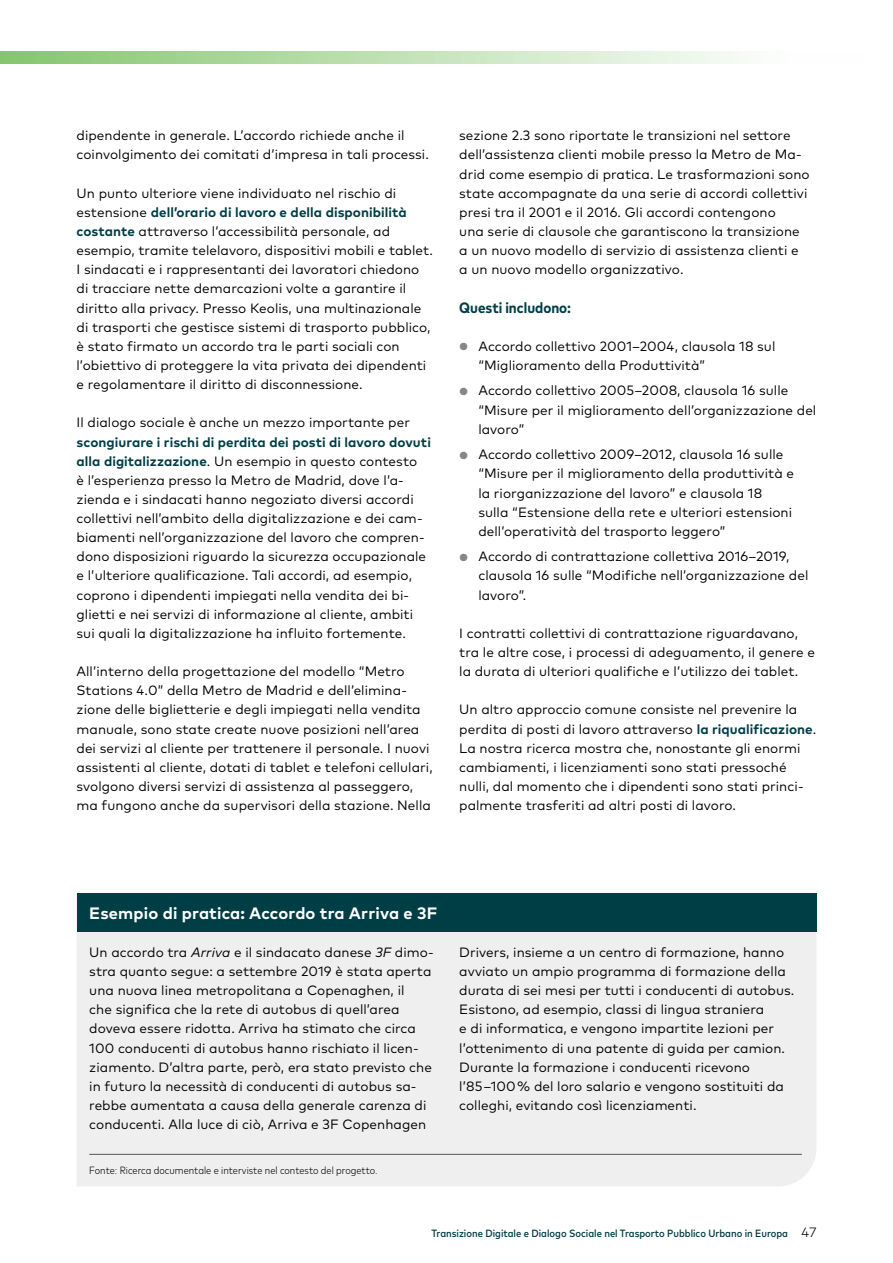
<style>
.page{position:relative;width:893px;height:1263px;background:#fff}
.page>*{position:absolute;margin:0;border:0;box-sizing:border-box;transform-origin:0 0}
.Subhead_Infobox_IT{font:700 16.5px "Mark Pro";letter-spacing:.01em;color:#fff}
.Subhead_02_IT{font:700 condensed 15px "Mark Pro";color:#003e46}
.Copy_IT{font:13.5px/19.2px "Mark Pro";letter-spacing:.005em;color:#000}
.t1{font:500 condensed 10.5px "Mark Pro";color:#003e46}
.Quelle_IT{font:300 condensed 10.5px "Mark Pro";color:#000}
.s1{font-weight:700;color:#003e46}
.s2{font-size:10.2px;color:#868686}
.s3{font-style:italic}
.s4{font-weight:300;font-stretch:normal;font-size:13.5px;color:#000}
</style>
<div class="page">
<svg style="left:0;top:51px;width:739px;height:13px;background:#bce0b0"></svg>
<div style="left:77px;top:931px;width:739px;height:255px;background:#efefef"></div>
<div style="left:77px;top:893px;width:739px;height:38px;background:#003e46"></div>
<hr style="left:89px;top:1154px;width:713px;height:1px;background:#555">
<p class="Copy_IT" style="left:77px;top:125px;width:354px">dipendente in generale. L’accordo richiede anche il coinvolgimento dei comitati d’impresa in tali processi.</p>
<p class="Copy_IT" style="left:77px;top:182px;width:358px">Un punto ulteriore viene individuato nel rischio di estensione <span class="s1">dell’orario di lavoro e della disponibilità costante</span> attraverso l’accessibilità personale, ad esempio, tramite telelavoro, dispositivi mobili e tablet.<br>I sindacati e i rappresentanti dei lavoratori chiedono di tracciare nette demarcazioni volte a garantire il diritto alla privacy. Presso Keolis, una multinazionale di trasporti che gestisce sistemi di trasporto pubblico, è stato firmato un accordo tra le parti sociali con l’obiettivo di proteggere la vita privata dei dipendenti e regolamentare il diritto di disconnessione.</p>
<p class="Copy_IT" style="left:77px;top:412px;width:356px">Il dialogo sociale è anche un mezzo importante per <span class="s1">scongiurare i rischi di perdita dei posti di lavoro dovuti alla digitalizzazione</span>. Un esempio in questo contesto<br>è l’esperienza presso la Metro de Madrid, dove l’a&shy;zienda e i sindacati hanno negoziato diversi accordi collettivi nell’ambito della digitalizzazione e dei cam&shy;biamenti nell’organizzazione del lavoro che compren&shy;dono disposizioni riguardo la sicurezza occupazionale e l’ulteriore qualificazione. Tali accordi, ad esempio, coprono i dipendenti impiegati nella vendita dei bi&shy;glietti e nei servizi di informazione al cliente, ambiti sui quali la digitalizzazione ha influito fortemente.</p>
<p class="Copy_IT" style="left:77px;top:661px;width:358px">All’interno della progettazione del modello “Metro Stations 4.0” della Metro de Madrid e dell’elimina&shy;zione delle biglietterie e degli impiegati nella vendita manuale, sono state create nuove posizioni nell’area dei servizi al cliente per trattenere il personale. I nuovi assistenti al cliente, dotati di tablet e telefoni cellulari, svolgono diversi servizi di assistenza al passeggero, ma fungono anche da supervisori della stazione. Nella</p>
<p class="Copy_IT" style="left:459px;top:125px;width:352px">sezione 2.3 sono riportate le transizioni nel settore dell’assistenza clienti mobile presso la Metro de Ma&shy;drid come esempio di pratica. Le trasformazioni sono state accompagnate da una serie di accordi collettivi presi tra il 2001 e il 2016. Gli accordi contengono<br>una serie di clausole che garantiscono la transizione a un nuovo modello di servizio di assistenza clienti e a un nuovo modello organizzativo.</p>
<p class="Subhead_02_IT" style="left:459px;top:296px;width:113px">Questi includono:</p>
<p class="Copy_IT" style="left:478px;top:335px;width:299px;text-indent:-19px"><span class="s2">●</span> Accordo collettivo 2001–2004, clausola 18 sul “Miglioramento della Produttività”</p>
<p class="Copy_IT" style="left:478px;top:380px;width:339px;text-indent:-19px"><span class="s2">●</span> Accordo collettivo 2005–2008, clausola 16 sulle “Misure per il miglioramento dell’organizzazione del lavoro”</p>
<p class="Copy_IT" style="left:478px;top:444px;width:317px;text-indent:-19px"><span class="s2">●</span> Accordo collettivo 2009–2012, clausola 16 sulle “Misure per il miglioramento della produttività e la riorganizzazione del lavoro” e clausola 18 sulla “Estensione della rete e ulteriori estensioni dell’operatività del trasporto leggero”</p>
<p class="Copy_IT" style="left:478px;top:546px;width:332px;text-indent:-19px"><span class="s2">●</span> Accordo di contrattazione collettiva 2016–2019, clausola 16 sulle “Modifiche nell’organizzazione del lavoro”.</p>
<p class="Copy_IT" style="left:459px;top:622px;width:357px">I contratti collettivi di contrattazione riguardavano, tra le altre cose, i processi di adeguamento, il genere e la durata di ulteriori qualifiche e l’utilizzo dei tablet.</p>
<p class="Copy_IT" style="left:459px;top:699px;width:359px">Un altro approccio comune consiste nel prevenire la perdita di posti di lavoro attraverso <span class="s1">la riqualificazione</span>.<br>La nostra ricerca mostra che, nonostante gli enormi cambiamenti, i licenziamenti sono stati pressoché nulli, dal momento che i dipendenti sono stati princi&shy;palmente trasferiti ad altri posti di lavoro.</p>
<p class="Subhead_Infobox_IT" style="left:89px;top:900px;width:349px">Esempio di pratica: Accordo tra Arriva e 3F</p>
<p class="Copy_IT" style="left:89px;top:941px;width:346px">Un accordo tra <span class="s3">Arriva</span> e il sindacato danese <span class="s3">3F</span> dimo&shy;stra quanto segue: a settembre 2019 è stata aperta una nuova linea metropolitana a Copenaghen, il<br>che significa che la rete di autobus di quell’area doveva essere ridotta. Arriva ha stimato che circa 100 conducenti di autobus hanno rischiato il licen&shy;ziamento. D’altra parte, però, era stato previsto che in futuro la necessità di conducenti di autobus sa&shy;rebbe aumentata a causa della generale carenza di conducenti. Alla luce di ciò, Arriva e 3F Copenhagen</p>
<p class="Copy_IT" style="left:459px;top:941px;width:337px">Drivers, insieme a un centro di formazione, hanno avviato un ampio programma di formazione della durata di sei mesi per tutti i conducenti di autobus.<br>Esistono, ad esempio, classi di lingua straniera<br>e di informatica, e vengono impartite lezioni per l’ottenimento di una patente di guida per camion.<br>Durante la formazione i conducenti ricevono l’85–100 % del loro salario e vengono sostituiti da colleghi, evitando così licenziamenti.</p>
<p class="Quelle_IT" style="left:89px;top:1162px;width:290px">Fonte: Ricerca documentale e interviste nel contesto del progetto.</p>
<p class="t1" style="left:431px;top:1226px;width:386px">Transizione Digitale e Dialogo Sociale nel Trasporto Pubblico Urbano in Europa <span class="s4">47</span></p>
</div>
